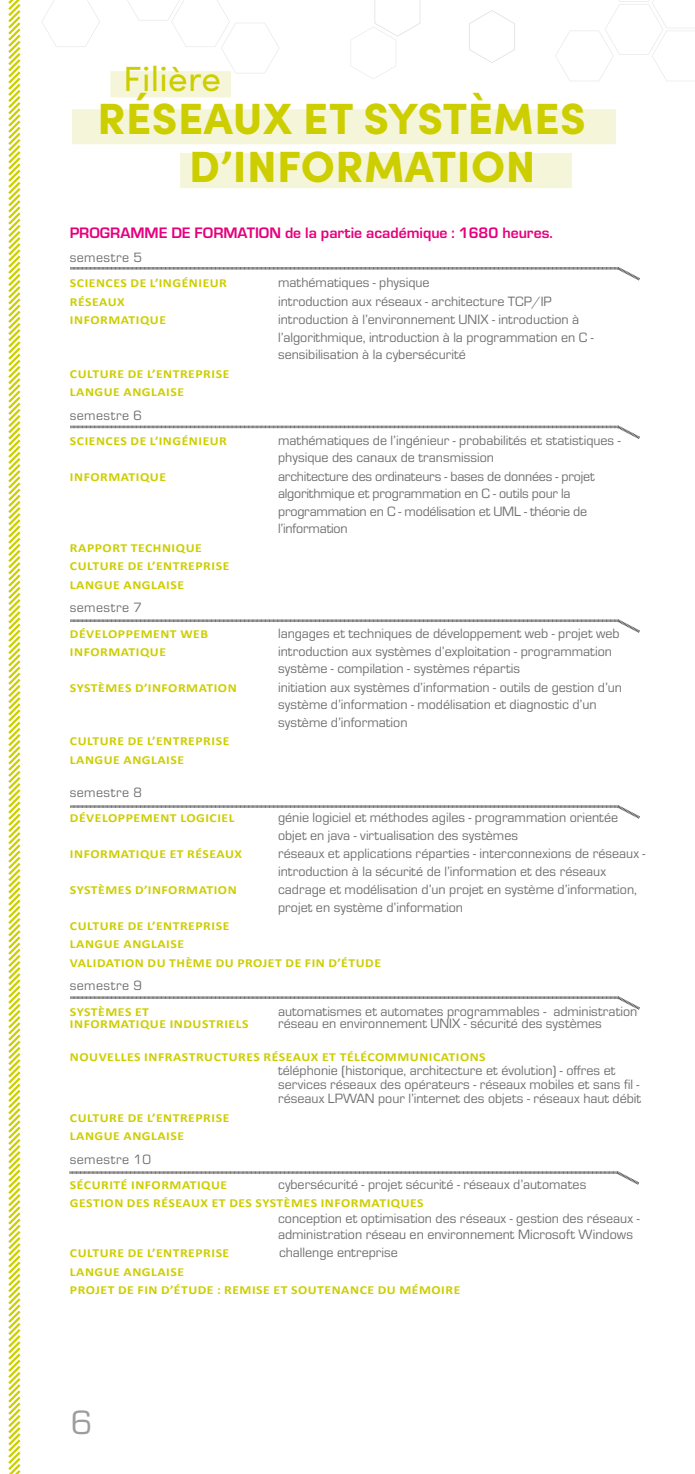
<style>
.page{position:relative;width:695px;height:1474px;background:#fff}
.page>*{position:absolute;margin:0;border:0;box-sizing:border-box;transform-origin:0 0}
.t1{font:900 43.75px/47.1px "Sofia Pro";letter-spacing:.01em;color:#cdce00}
.t2{font:35px "Sofia Pro";letter-spacing:.01em;color:#cdce00}
.t3{font:35px "Eurostile";color:#9d9d9c}
.t4{font:700 15.75px "Eurostile";color:#e6007d}
.t5{font:14px/17.5px "Eurostile";color:#706f6f}
.t6{font:14px "Eurostile";letter-spacing:.035em;color:#706f6f}
.t7{font:14px "Eurostile";letter-spacing:.03em;color:#706f6f}
.t8{font:700 12.25px/18.4px "Calibri";letter-spacing:.04em;color:#cdce00;scale:1.11 1}
</style>
<div class="page">
<svg style="left:70px;top:267px;width:570px;height:14px"></svg>
<svg style="left:70px;top:425px;width:570px;height:14px"></svg>
<svg style="left:70px;top:619px;width:570px;height:14px"></svg>
<svg style="left:70px;top:805px;width:570px;height:14px"></svg>
<svg style="left:70px;top:996px;width:570px;height:14px"></svg>
<svg style="left:69px;top:1171px;width:570px;height:14px"></svg>
<div style="left:72px;top:109px;width:543px;height:35px;background:#f5f5d9"></div>
<div style="left:180px;top:153px;width:392px;height:35px;background:#f5f5d9"></div>
<div style="left:110px;top:71px;width:121px;height:26px;background:#f5f5d9"></div>
<svg style="left:127px;top:0;width:152px;height:73px"></svg>
<svg style="left:42px;top:0;width:58px;height:47px"></svg>
<svg style="left:350px;top:0;width:70px;height:79px"></svg>
<svg style="left:555px;top:0;width:139px;height:81px"></svg>
<svg style="left:469px;top:10px;width:46px;height:53px"></svg>
<svg style="left:8px;top:0;width:13px;height:1473px"></svg>
<h2 class="t2" style="left:123px;top:53px;width:99px">Filière</h2>
<h1 class="t1" style="left:189px;top:91px;width:398px;text-indent:-91px">RÉSEAUX ET SYSTÈMES<br>D’INFORMATION</h1>
<p class="t4" style="left:70px;top:221px;width:484px">PROGRAMME DE FORMATION de la partie académique : 1680 heures.</p>
<p class="t6" style="left:70px;top:248px;width:74px">semestre 5</p>
<p class="t8" style="left:70px;top:274px;width:143px">SCIENCES DE L’INGÉNIEUR</p>
<p class="t5" style="left:278px;top:273px;width:153px">mathématiques - physique</p>
<p class="t8" style="left:70px;top:292px;width:51px">RÉSEAUX</p>
<p class="t5" style="left:278px;top:292px;width:275px">introduction aux réseaux - architecture TCP/IP</p>
<p class="t8" style="left:70px;top:310px;width:88px">INFORMATIQUE</p>
<p class="t5" style="left:278px;top:310px;width:317px">introduction à l’environnement UNIX - introduction à l’algorithmique, introduction à la programmation en C - sensibilisation à la cybersécurité</p>
<p class="t8" style="left:70px;top:364px;width:145px">CULTURE DE L’ENTREPRISE<br>LANGUE ANGLAISE</p>
<p class="t6" style="left:70px;top:405px;width:74px">semestre 6</p>
<p class="t8" style="left:70px;top:431px;width:143px">SCIENCES DE L’INGÉNIEUR</p>
<p class="t5" style="left:278px;top:431px;width:344px">mathématiques de l’ingénieur - probabilités et statistiques - physique des canaux de transmission</p>
<p class="t8" style="left:70px;top:467px;width:88px">INFORMATIQUE</p>
<p class="t5" style="left:278px;top:467px;width:318px">architecture des ordinateurs - bases de données - projet algorithmique et programmation en C - outils pour la programmation en C - modélisation et UML - théorie de l’information</p>
<p class="t8" style="left:70px;top:538px;width:145px">RAPPORT TECHNIQUE<br>CULTURE DE L’ENTREPRISE<br>LANGUE ANGLAISE</p>
<p class="t6" style="left:70px;top:598px;width:74px">semestre 7</p>
<p class="t8" style="left:70px;top:624px;width:126px">DÉVELOPPEMENT WEB</p>
<p class="t5" style="left:278px;top:623px;width:343px">langages et techniques de développement web - projet web</p>
<p class="t8" style="left:70px;top:642px;width:88px">INFORMATIQUE</p>
<p class="t5" style="left:278px;top:642px;width:335px">introduction aux systèmes d’exploitation - programmation système - compilation - systèmes répartis</p>
<p class="t8" style="left:70px;top:678px;width:152px">SYSTÈMES D’INFORMATION</p>
<p class="t5" style="left:278px;top:677px;width:345px">initiation aux systèmes d’information - outils de gestion d’un système d’information - modélisation et diagnostic d’un système d’information</p>
<p class="t8" style="left:70px;top:731px;width:145px">CULTURE DE L’ENTREPRISE<br>LANGUE ANGLAISE</p>
<p class="t6" style="left:70px;top:782px;width:74px">semestre 8</p>
<p class="t8" style="left:70px;top:808px;width:150px">DÉVELOPPEMENT LOGICIEL</p>
<p class="t5" style="left:278px;top:808px;width:341px">génie logiciel et méthodes agiles - programmation orientée objet en java - virtualisation des systèmes</p>
<p class="t8" style="left:70px;top:844px;width:157px">INFORMATIQUE ET RÉSEAUX</p>
<p class="t5" style="left:278px;top:844px;width:369px">réseaux et applications réparties - interconnexions de réseaux - introduction à la sécurité de l’information et des réseaux</p>
<p class="t8" style="left:70px;top:880px;width:152px">SYSTÈMES D’INFORMATION</p>
<p class="t5" style="left:278px;top:880px;width:360px">cadrage et modélisation d’un projet en système d’information, projet en système d’information</p>
<p class="t8" style="left:70px;top:916px;width:282px">CULTURE DE L’ENTREPRISE<br>LANGUE ANGLAISE<br>VALIDATION DU THÈME DU PROJET DE FIN D’ÉTUDE</p>
<p class="t6" style="left:70px;top:976px;width:74px">semestre 9</p>
<p class="t8" style="left:70px;top:1002px;width:73px">SYSTÈMES ET</p>
<p class="t5" style="left:278px;top:1001px;width:361px">automatismes et automates programmables - administration</p>
<p class="t8" style="left:70px;top:1014px;width:162px">INFORMATIQUE INDUSTRIELS</p>
<p class="t5" style="left:278px;top:1013px;width:325px">réseau en environnement UNIX - sécurité des systèmes</p>
<p class="t8" style="left:70px;top:1047px;width:376px">NOUVELLES INFRASTRUCTURES RÉSEAUX ET TÉLÉCOMMUNICATIONS</p>
<p class="t5" style="left:278px;top:1062px;width:364px;line-height:14px">téléphonie (historique, architecture et évolution) - offres et services réseaux des opérateurs - réseaux mobiles et sans fil - réseaux LPWAN pour l’internet des objets - réseaux haut débit</p>
<p class="t8" style="left:70px;top:1107px;width:145px">CULTURE DE L’ENTREPRISE<br>LANGUE ANGLAISE</p>
<p class="t7" style="left:70px;top:1149px;width:83px">semestre 10</p>
<p class="t8" style="left:70px;top:1175px;width:143px">SÉCURITÉ INFORMATIQUE</p>
<p class="t5" style="left:278px;top:1174px;width:309px">cybersécurité - projet sécurité - réseaux d’automates</p>
<p class="t8" style="left:70px;top:1193px;width:320px">GESTION DES RÉSEAUX ET DES SYSTÈMES INFORMATIQUES</p>
<p class="t5" style="left:278px;top:1209px;width:363px;line-height:15.8px">conception et optimisation des réseaux - gestion des réseaux - administration réseau en environnement Microsoft Windows</p>
<p class="t8" style="left:70px;top:1243px;width:145px">CULTURE DE L’ENTREPRISE</p>
<p class="t5" style="left:279px;top:1243px;width:120px">challenge entreprise</p>
<p class="t8" style="left:70px;top:1261px;width:353px">LANGUE ANGLAISE<br>PROJET DE FIN D’ÉTUDE : REMISE ET SOUTENANCE DU MÉMOIRE</p>
<h2 class="t3" style="left:71px;top:1398px;width:23px">6</h2>
</div>
